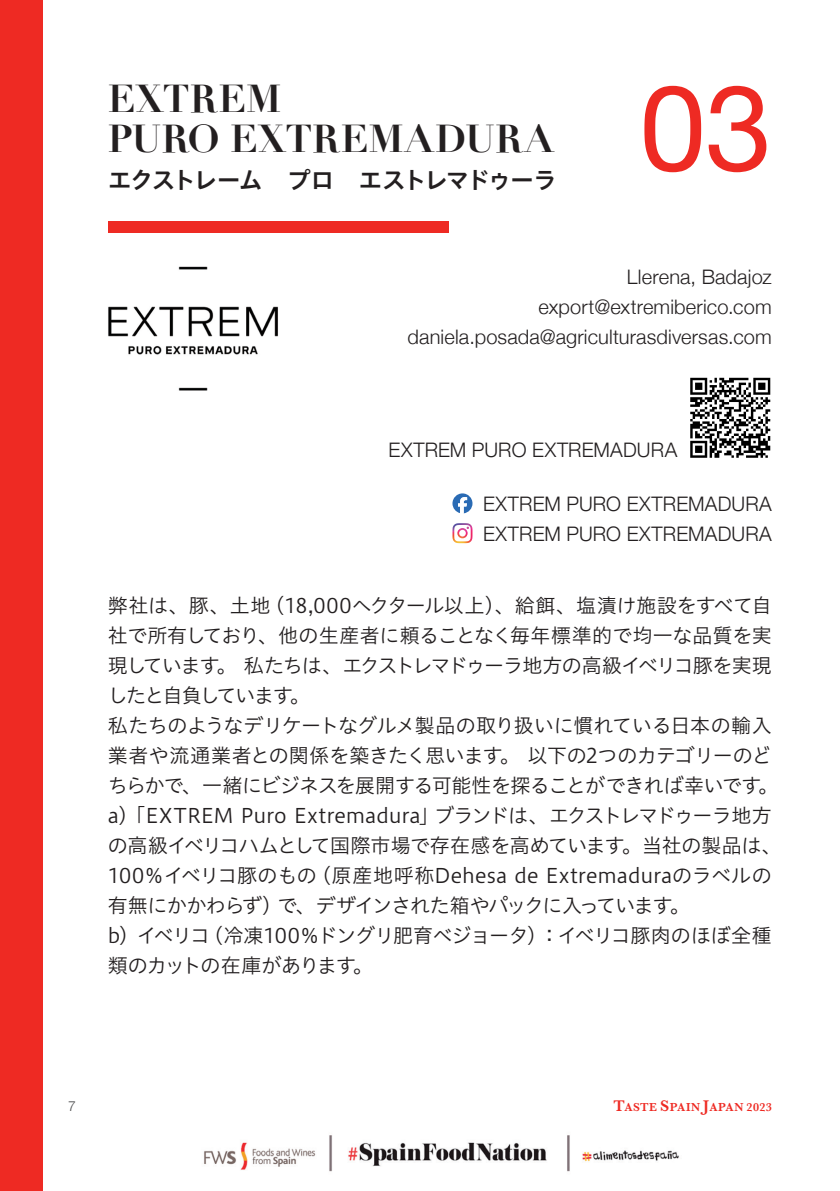
<style>
.page{position:relative;width:840px;height:1191px;background:#fff}
.page>*{position:absolute;margin:0;border:0;box-sizing:border-box;transform-origin:0 0}
.t1{font:120px "Helvetica Neue";color:#ee2a23}
.t2{font:700 38px "Didot";color:#231f20}
.t3{font:24px "Hiragino UD Sans Std W6";letter-spacing:-.1em;color:#231f20}
.t4{font:20px/30px "Hiragino UD Sans Std W3";letter-spacing:-.03em;color:#231f20}
.t5{font:300 20px "Helvetica Neue";letter-spacing:.01em;color:#231f20}
.t6{font:300 14px "Helvetica Neue";color:#4b4c4d}
.t7{font:600 12px "Baskerville";letter-spacing:.035em;color:#ee2a23}
.s1{font-size:16px}
</style>
<div class="page">
<img style="left:204px;top:1135px;width:475px;height:37px">
<div style="left:0;top:0;width:43px;height:1191px;background:#ee2a23"></div>
<div style="left:108px;top:221px;width:340px;height:11px;background:#ee2a23"></div>
<svg style="left:690px;top:378px;width:79px;height:80px"></svg>
<img style="left:108px;top:266px;width:170px;height:124px">
<svg style="left:452px;top:493px;width:20px;height:20px"></svg>
<img style="left:452px;top:523px;width:20px;height:20px">
<p class="t2" style="left:108px;top:75px;width:175px">EXTREM</p>
<p class="t2" style="left:108px;top:115px;width:447px">PURO EXTREMADURA</p>
<p class="t3" style="left:108px;top:161px;width:450px">エクストレーム　プロ　エストレマドゥーラ</p>
<p class="t1" style="left:639px;top:42px;width:134px">03</p>
<p class="t5" style="left:626px;top:260px;width:146px">Llerena, Badajoz</p>
<p class="t5" style="left:538px;top:290px;width:235px">export@extremiberico.com</p>
<p class="t5" style="left:407px;top:320px;width:366px">daniela.posada@agriculturasdiversas.com</p>
<p class="t5" style="left:388px;top:433px;width:290px">EXTREM PURO EXTREMADURA</p>
<p class="t5" style="left:483px;top:487px;width:290px">EXTREM PURO EXTREMADURA</p>
<p class="t5" style="left:483px;top:517px;width:290px">EXTREM PURO EXTREMADURA</p>
<p class="t4" style="left:108px;top:589px;width:665px;text-align:justify">弊社は、豚、土地（18,000ヘクタール以上）、給餌、塩漬け施設をすべて自社で所有しており、他の生産者に頼ることなく毎年標準的で均一な品質を実現しています。 私たちは、エクストレマドゥーラ地方の高級イベリコ豚を実現したと自負しています。</p>
<p class="t4" style="left:108px;top:709px;width:671px">私たちのようなデリケートなグルメ製品の取り扱いに慣れている日本の輸入業者や流通業者との関係を築きたく思います。 以下の2つのカテゴリーのどちらかで、一緒にビジネスを展開する可能性を探ることができれば幸いです。</p>
<p class="t4" style="left:108px;top:799px;width:675px">a) 「EXTREM Puro Extremadura」ブランドは、エクストレマドゥーラ地方の高級イベリコハムとして国際市場で存在感を高めています。当社の製品は、100％イベリコ豚のもの（原産地呼称Dehesa de Extremaduraのラベルの有無にかかわらず）で、デザインされた箱やパックに入っています。</p>
<p class="t4" style="left:108px;top:919px;width:665px">b) イベリコ（冷凍100％ドングリ肥育ベジョータ）：イベリコ豚肉のほぼ全種類のカットの在庫があります。</p>
<p class="t6" style="left:68px;top:1094px;width:9px">7</p>
<p class="t7" style="left:613px;top:1099px;width:160px"><span class="s1">T</span>ASTE <span class="s1">S</span>PAIN <span class="s1">J</span>APAN 2023</p>
</div>
